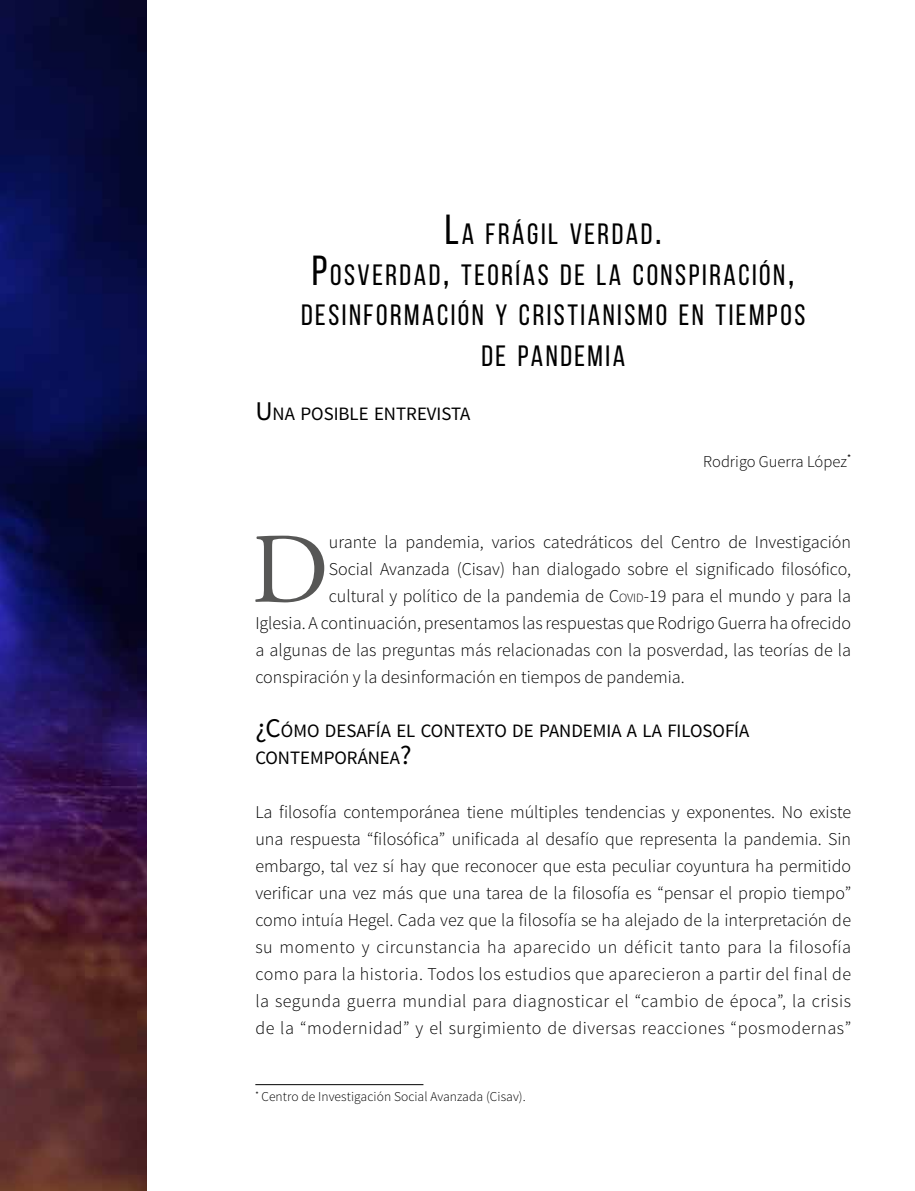
<style>
.page{position:relative;width:915px;height:1191px;background:#fff}
.page>*{position:absolute;margin:0;border:0;box-sizing:border-box;transform-origin:0 0}
.t1{font:99.45px "Adobe Garamond Pro";color:#575756}
.t2{font:29.4px/40.5px "Bebas Neue";letter-spacing:.085em;color:#000;text-align:center}
.t3{font:18.9px/27px "Source Sans Pro";color:#000}
.t4{font:300 18px/27px "Source Sans Pro";color:#000;text-align:justify}
.t5{font:300 16.5px "Source Sans Pro";color:#000}
.t6{font:300 13.5px "Source Sans Pro";letter-spacing:.005em;color:#000}
.s1{font-size:42px}
.s2{font-size:27px}
.s3{font-style:inherit}
.s4{font-size:12.6px}
</style>
<div class="page">
<hr style="left:255px;top:1084px;width:168px;height:1px;background:#000">
<img style="left:0;top:0;width:147px;height:1191px">
<h2 class="t2" style="left:301px;top:213px;width:505px"><span class="s1">L</span>A FRÁGIL VERDAD<span class="s1">.<br>P</span>OSVERDAD<span class="s1">,</span> TEORÍAS DE LA CONSPIRACIÓN<span class="s1">,<br></span>DESINFORMACIÓN Y CRISTIANISMO EN TIEMPOS<br>DE PANDEMIA</h2>
<p class="t3" style="left:255px;top:400px;width:216px"><span class="s2">U</span> NA POSIBLE ENTREVISTA</p>
<p class="t5" style="left:703px;top:451px;width:149px">Rodrigo Guerra López<sup>*</sup></p>
<h1 class="t1" style="left:251px;top:510px;width:79px">D</h1>
<p class="t4" style="left:329px;top:528px;width:523px">urante la pandemia, varios catedráticos del Centro de Investigación</p>
<p class="t4" style="left:329px;top:555px;width:523px">Social Avanzada (Cisav) han dialogado sobre el significado filosófico,</p>
<p class="t4" style="left:329px;top:582px;width:523px">cultural y político de la pandemia de <span class="s3">C</span><span class="s4">ovid</span>-19 para el mundo y para la</p>
<p class="t4" style="left:255px;top:609px;width:597px">Iglesia. A continuación, presentamos las respuestas que Rodrigo Guerra ha ofrecido</p>
<p class="t4" style="left:255px;top:636px;width:597px">a algunas de las preguntas más relacionadas con la posverdad, las teorías de la</p>
<p class="t4" style="left:255px;top:663px;width:431px">conspiración y la desinformación en tiempos de pandemia.</p>
<p class="t3" style="left:255px;top:717px;width:495px"><span class="s2">¿C</span>ÓMO DESAFÍA EL CONTEXTO DE PANDEMIA A LA FILOSOFÍA<br>CONTEMPORÁNEA<span class="s2">?</span></p>
<p class="t4" style="left:255px;top:798px;width:597px">La filosofía contemporánea tiene múltiples tendencias y exponentes. No existe una respuesta “filosófica” unificada al desafío que representa la pandemia. Sin embargo, tal vez sí hay que reconocer que esta peculiar coyuntura ha permitido verificar una vez más que una tarea de la filosofía es “pensar el propio tiempo” como intuía Hegel. Cada vez que la filosofía se ha alejado de la interpretación de su momento y circunstancia ha aparecido un déficit tanto para la filosofía como para la historia. Todos los estudios que aparecieron a partir del final de la segunda guerra mundial para diagnosticar el “cambio de época”, la crisis de la “modernidad” y el surgimiento de diversas reacciones “posmodernas”</p>
<p class="t6" style="left:255px;top:1088px;width:272px"><sup>*</sup> Centro de Investigación Social Avanzada (Cisav).</p>
</div>
